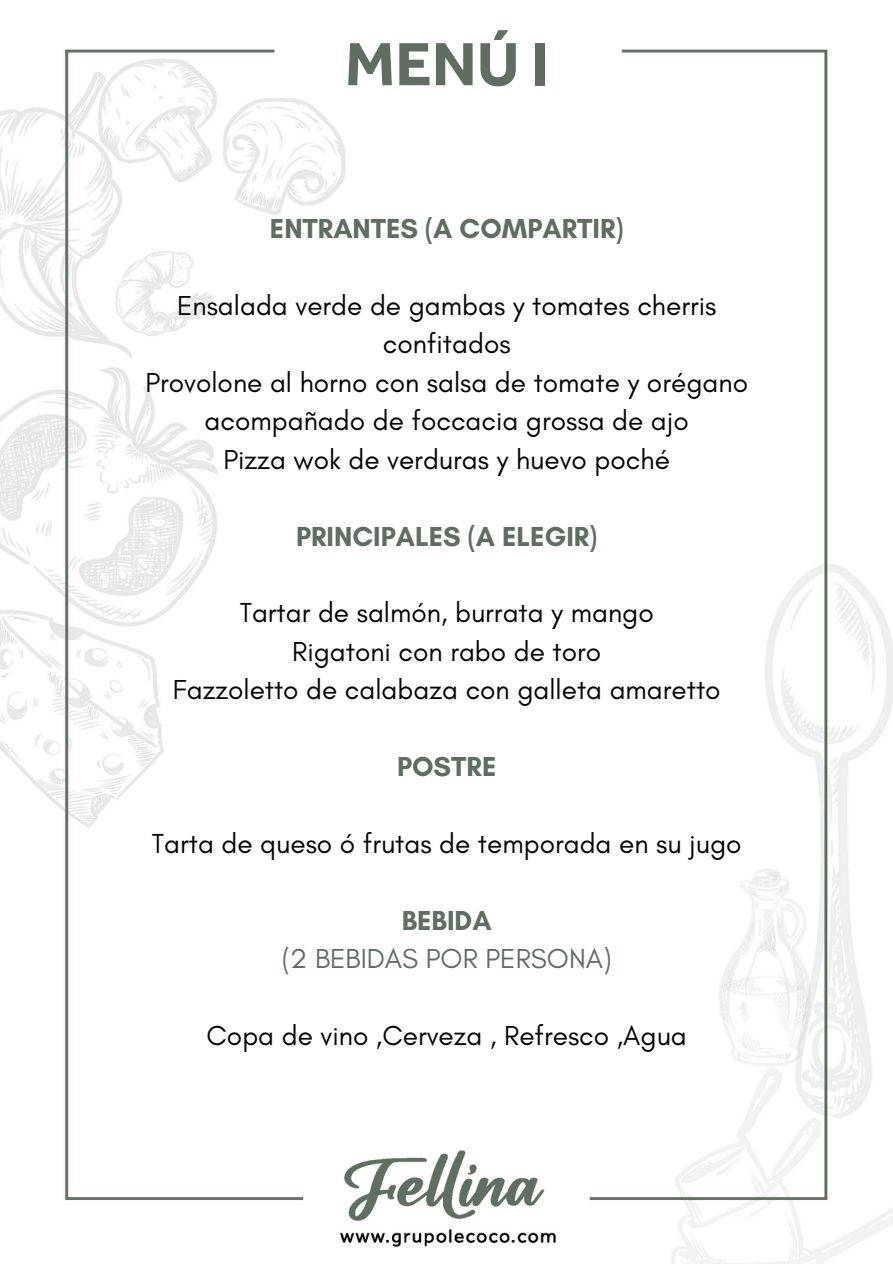
<style>
.page{position:relative;width:893px;height:1264px;background:#fff}
.page>*{position:absolute;margin:0;border:0;box-sizing:border-box;transform-origin:0 0}
.t1{font:700 63px "Effra";color:#606d61}
.t2{font:27.9px/38.4px "Glacial Indifference";color:#040403;text-align:center}
.t3{font:700 27.9px "Glacial Indifference";color:#606d61}
.t4{font:27.9px "Glacial Indifference";color:#606d61}
</style>
<div class="page">
<img style="left:0;top:49px;width:892px;height:1214px">
<p class="t1" style="left:345px;top:25px;width:205px">MENÚ I</p>
<p class="t3" style="left:270px;top:211px;width:355px">ENTRANTES (A COMPARTIR)</p>
<p class="t2" style="left:177px;top:286px;width:541px">Ensalada verde de gambas y tomates cherris confitados</p>
<p class="t2" style="left:145px;top:363px;width:604px">Provolone al horno con salsa de tomate y orégano acompañado de foccacia grossa de ajo</p>
<p class="t2" style="left:223px;top:439px;width:439px">Pizza wok de verduras y huevo poché</p>
<p class="t3" style="left:296px;top:519px;width:303px">PRINCIPALES (A ELEGIR)</p>
<p class="t2" style="left:240px;top:593px;width:415px">Tartar de salmón, burrata y mango</p>
<p class="t2" style="left:292px;top:632px;width:310px">Rigatoni con rabo de toro</p>
<p class="t2" style="left:173px;top:670px;width:549px">Fazzoletto de calabaza con galleta amaretto</p>
<p class="t3" style="left:397px;top:749px;width:101px">POSTRE</p>
<p class="t2" style="left:152px;top:824px;width:591px">Tarta de queso ó frutas de temporada en su jugo</p>
<p class="t3" style="left:402px;top:903px;width:91px">BEBIDA</p>
<p class="t4" style="left:281px;top:941px;width:331px">(2 BEBIDAS POR PERSONA)</p>
<p class="t2" style="left:206px;top:1016px;width:481px">Copa de vino ,Cerveza , Refresco ,Agua</p>
</div>
